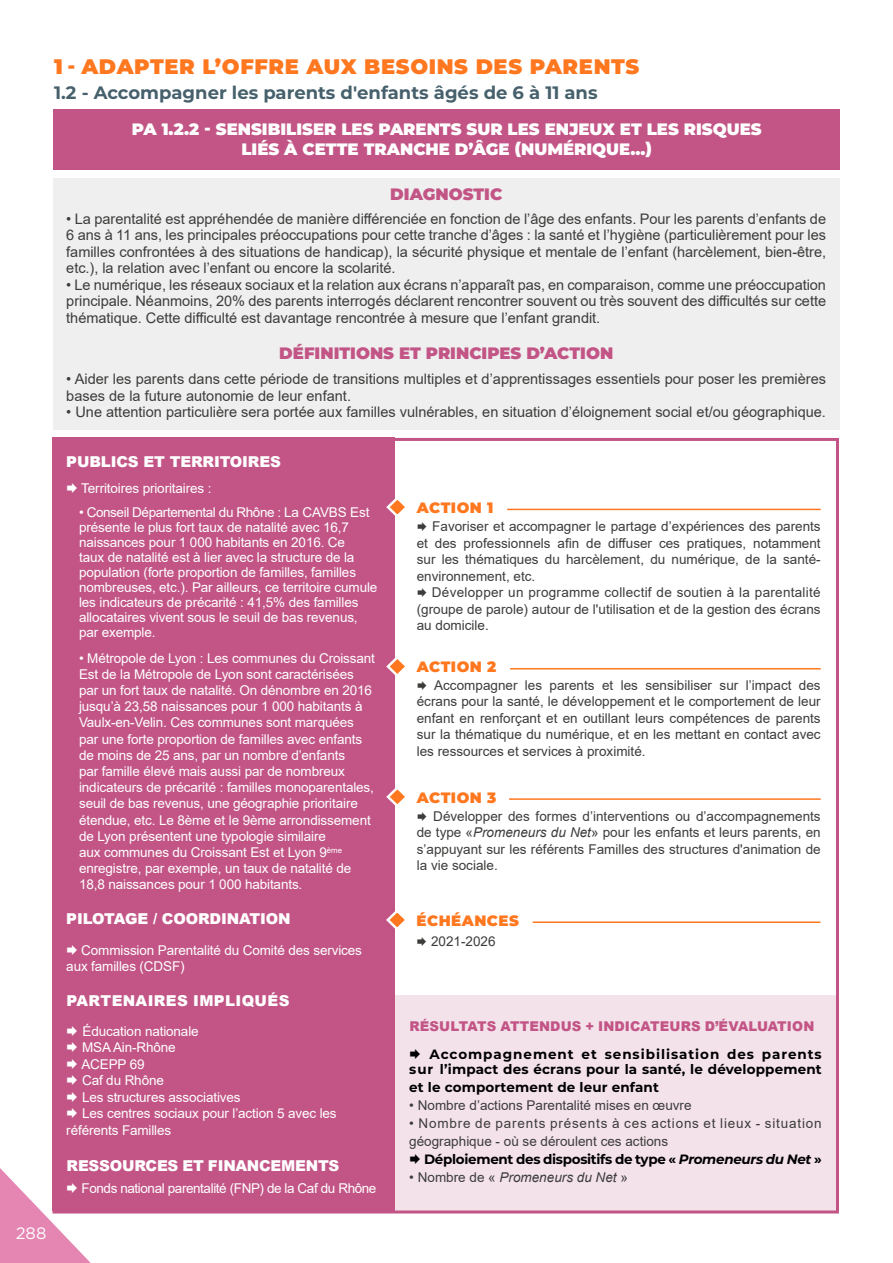
<style>
.page{position:relative;width:893px;height:1263px;background:#fff}
.page>*{position:absolute;margin:0;border:0;box-sizing:border-box;transform-origin:0 0}
.t1{font:900 21px "Montserrat";letter-spacing:.03em;color:#ff771e}
.t2{font:700 18px "Montserrat";color:#46606c}
.t3{font:900 16.5px/19.8px "Montserrat";color:#fff;text-align:center}
.t4{font:900 16.5px "Montserrat";color:#c25586}
.t5{font:16.5px "Gotham";color:#fff}
.t6{font:900 15px "Arial";letter-spacing:-.01em;color:#fff}
.t7{font:900 15px "Montserrat";letter-spacing:.03em;color:#ff771e}
.t8{font:900 15px "Arial";letter-spacing:.025em;color:#fff}
.t9{font:14.55px/16.5px "Arial";color:#3c3c3b;text-align:justify}
.t10{font:13.5px/16.2px "Arial";letter-spacing:-.01em;color:#fff}
.t11{font:13.5px/16.5px "Arial";color:#3c3c3b;text-align:justify}
.t12{font:700 13.5px/15px "Montserrat";letter-spacing:.06em;color:#000;text-align:right}
.t13{font:13.5px/18px "Arial";letter-spacing:.06em;color:#3c3c3b}
.t14{font:700 13.5px "Montserrat";letter-spacing:-.025em;color:#000}
.t15{font:13.5px "Arial";letter-spacing:-.03em;color:#fff}
.t16{font:900 13.5px "Arial";letter-spacing:.01em;color:#c25586}
.t17{font:700 13.5px "Montserrat";letter-spacing:.01em;color:#000}
.t18{font:italic 13.5px "Arial";color:#3c3c3b}
.s1{font-size:19.5px}
.s2{font-style:italic}
.s3{font-style:normal}
</style>
<div class="page">
<div style="left:378px;top:995px;width:459px;height:216px;background:#f4e2ea"></div>
<div style="left:54px;top:178px;width:786px;height:251px;background:#efefef"></div>
<div style="left:54px;top:110px;width:786px;height:60px;background:#c25586"></div>
<div style="left:52px;top:438px;width:343px;height:773px;background:#c25586"></div>
<hr style="left:507px;top:509px;width:314px;height:1px;background:#ff771e">
<svg style="left:386px;top:498px;width:19px;height:18px"></svg>
<hr style="left:510px;top:668px;width:311px;height:1px;background:#ff771e">
<svg style="left:386px;top:658px;width:19px;height:17px"></svg>
<hr style="left:509px;top:798px;width:312px;height:2px;background:#ff771e">
<svg style="left:386px;top:788px;width:19px;height:18px"></svg>
<hr style="left:533px;top:921px;width:287px;height:2px;background:#ff771e">
<svg style="left:386px;top:911px;width:19px;height:18px"></svg>
<svg style="left:0;top:1168px;width:91px;height:95px"></svg>
<h1 class="t1" style="left:54px;top:51px;width:587px">1 <span class="s1">-</span> ADAPTER L’OFFRE AUX BESOINS DES PARENTS</h1>
<h2 class="t2" style="left:54px;top:80px;width:545px">1.2 - Accompagner les parents d'enfants âgés de 6 à 11 ans</h2>
<p class="t3" style="left:132px;top:118px;width:631px">PA 1.2.2 - SENSIBILISER LES PARENTS SUR LES ENJEUX ET LES RISQUES<br>LIÉS À CETTE TRANCHE D’ÂGE (NUMÉRIQUE...)</p>
<p class="t4" style="left:390px;top:181px;width:114px">DIAGNOSTIC</p>
<p class="t9" style="left:66px;top:210px;width:761px">• La parentalité est appréhendée de manière différenciée en fonction de l’âge des enfants. Pour les parents d’enfants de 6 ans à 11 ans, les principales préoccupations pour cette tranche d’âges : la santé et l’hygiène (particulièrement pour les familles confrontées à des situations de handicap), la sécurité physique et mentale de l’enfant (harcèlement, bien-être, etc.), la relation avec l’enfant ou encore la scolarité.</p>
<p class="t9" style="left:66px;top:276px;width:761px">• Le numérique, les réseaux sociaux et la relation aux écrans n’apparaît pas, en comparaison, comme une préoccupation principale. Néanmoins, 20% des parents interrogés déclarent rencontrer souvent ou très souvent des difficultés sur cette thématique. Cette difficulté est davantage rencontrée à mesure que l’enfant grandit.</p>
<p class="t4" style="left:279px;top:340px;width:335px">DÉFINITIONS ET PRINCIPES D’ACTION</p>
<p class="t9" style="left:66px;top:371px;width:761px">• Aider les parents dans cette période de transitions multiples et d’apprentissages essentiels pour poser les premières bases de la future autonomie de leur enfant.</p>
<p class="t9" style="left:66px;top:404px;width:761px">• Une attention particulière sera portée aux familles vulnérables, en situation d’éloignement social et/ou géographique.</p>
<p class="t5" style="left:16px;top:1222px;width:32px">288</p>
<p class="t6" style="left:66px;top:451px;width:216px">PUBLICS ET TERRITOIRES</p>
<p class="t10" style="left:81px;top:480px;width:132px">Territoires prioritaires :</p>
<p class="t10" style="left:79px;top:505px;width:300px;line-height:15px">• Conseil Départemental du Rhône : La CAVBS Est présente le plus fort taux de natalité avec 16,7 naissances pour 1 000 habitants en 2016. Ce<br>taux de natalité est à lier avec la structure de la population (forte proportion de familles, familles nombreuses, etc.). Par ailleurs, ce territoire cumule les indicateurs de précarité : 41,5% des familles allocataires vivent sous le seuil de bas revenus, par exemple.</p>
<p class="t10" style="left:79px;top:650px;width:297px">• Métropole de Lyon : Les communes du Croissant Est de la Métropole de Lyon sont caractérisées par un fort taux de natalité. On dénombre en 2016 jusqu’à 23,58 naissances pour 1 000 habitants à Vaulx-en-Velin. Ces communes sont marquées par une forte proportion de familles avec enfants de moins de 25 ans, par un nombre d’enfants<br>par famille élevé mais aussi par de nombreux indicateurs de précarité : familles monoparentales, seuil de bas revenus, une géographie prioritaire étendue, etc. Le 8ème et le 9ème arrondissement de Lyon présentent une typologie similaire<br>aux communes du Croissant Est et Lyon 9<sup>ème </sup>enregistre, par exemple, un taux de natalité de 18,8 naissances pour 1 000 habitants.</p>
<p class="t6" style="left:66px;top:908px;width:226px">PILOTAGE / COORDINATION</p>
<p class="t10" style="left:66px;top:942px;width:297px;text-indent:15px">Commission Parentalité du Comité des services aux familles (CDSF)</p>
<p class="t8" style="left:67px;top:989px;width:224px">PARTENAIRES IMPLIQUÉS</p>
<p class="t10" style="left:82px;top:1023px;width:118px">Éducation nationale</p>
<p class="t10" style="left:82px;top:1039px;width:95px">MSA Ain-Rhône</p>
<p class="t10" style="left:81px;top:1056px;width:65px">ACEPP 69</p>
<p class="t10" style="left:82px;top:1072px;width:83px">Caf du Rhône</p>
<p class="t10" style="left:82px;top:1089px;width:160px">Les structures associatives</p>
<p class="t10" style="left:82px;top:1105px;width:256px">Les centres sociaux pour l’action 5 avec les</p>
<p class="t10" style="left:66px;top:1122px;width:106px">référents Familles</p>
<p class="t6" style="left:67px;top:1154px;width:274px">RESSOURCES ET FINANCEMENTS</p>
<p class="t15" style="left:82px;top:1179px;width:296px">Fonds national parentalité (FNP) de la Caf du Rhône</p>
<p class="t7" style="left:417px;top:496px;width:78px">ACTION 1</p>
<p class="t11" style="left:417px;top:518px;width:405px;text-indent:15px">Favoriser et accompagner le partage d’expériences des parents et des professionnels afin de diffuser ces pratiques, notamment sur les thématiques du harcèlement, du numérique, de la santé&shy;environnement, etc.</p>
<p class="t11" style="left:417px;top:584px;width:405px;text-indent:15px">Développer un programme collectif de soutien à la parentalité (groupe de parole) autour de l'utilisation et de la gestion des écrans au domicile.</p>
<p class="t7" style="left:417px;top:656px;width:81px">ACTION 2</p>
<p class="t11" style="left:417px;top:676px;width:405px;text-indent:17px">Accompagner les parents et les sensibiliser sur l’impact des écrans pour la santé, le développement et le comportement de leur enfant en renforçant et en outillant leurs compétences de parents sur la thématique du numérique, et en les mettant en contact avec les ressources et services à proximité.</p>
<p class="t7" style="left:417px;top:786px;width:81px">ACTION 3</p>
<p class="t11" style="left:417px;top:808px;width:405px;text-indent:17px">Développer des formes d’interventions ou d’accompagnements de type «<span class="s2">Promeneurs du Net</span>» pour les enfants et leurs parents, en s’appuyant sur les référents Familles des structures d'animation de la vie sociale.</p>
<p class="t7" style="left:417px;top:909px;width:104px">ÉCHÉANCES</p>
<p class="t11" style="left:431px;top:933px;width:66px">2021-2026</p>
<p class="t16" style="left:409px;top:1016px;width:406px">RÉSULTATS ATTENDUS + INDICATEURS D’ÉVALUATION</p>
<p class="t12" style="left:409px;top:1046px;width:414px">Accompagnement et sensibilisation des parents sur l’impact des écrans pour la santé, le développement</p>
<p class="t17" style="left:409px;top:1077px;width:251px">et le comportement de leur enfant</p>
<p class="t11" style="left:409px;top:1097px;width:284px">• Nombre d’actions Parentalité mises en œuvre</p>
<p class="t13" style="left:409px;top:1114px;width:414px">• Nombre de parents présents à ces actions et lieux - situation géographique - où se déroulent ces actions</p>
<p class="t14" style="left:424px;top:1149px;width:399px">Déploiement des dispositifs de type « <span class="s2">Promeneurs du Net</span> »</p>
<p class="t18" style="left:409px;top:1168px;width:220px"><span class="s3">• Nombre de «</span> Promeneurs du Net <span class="s3">»</span></p>
</div>
